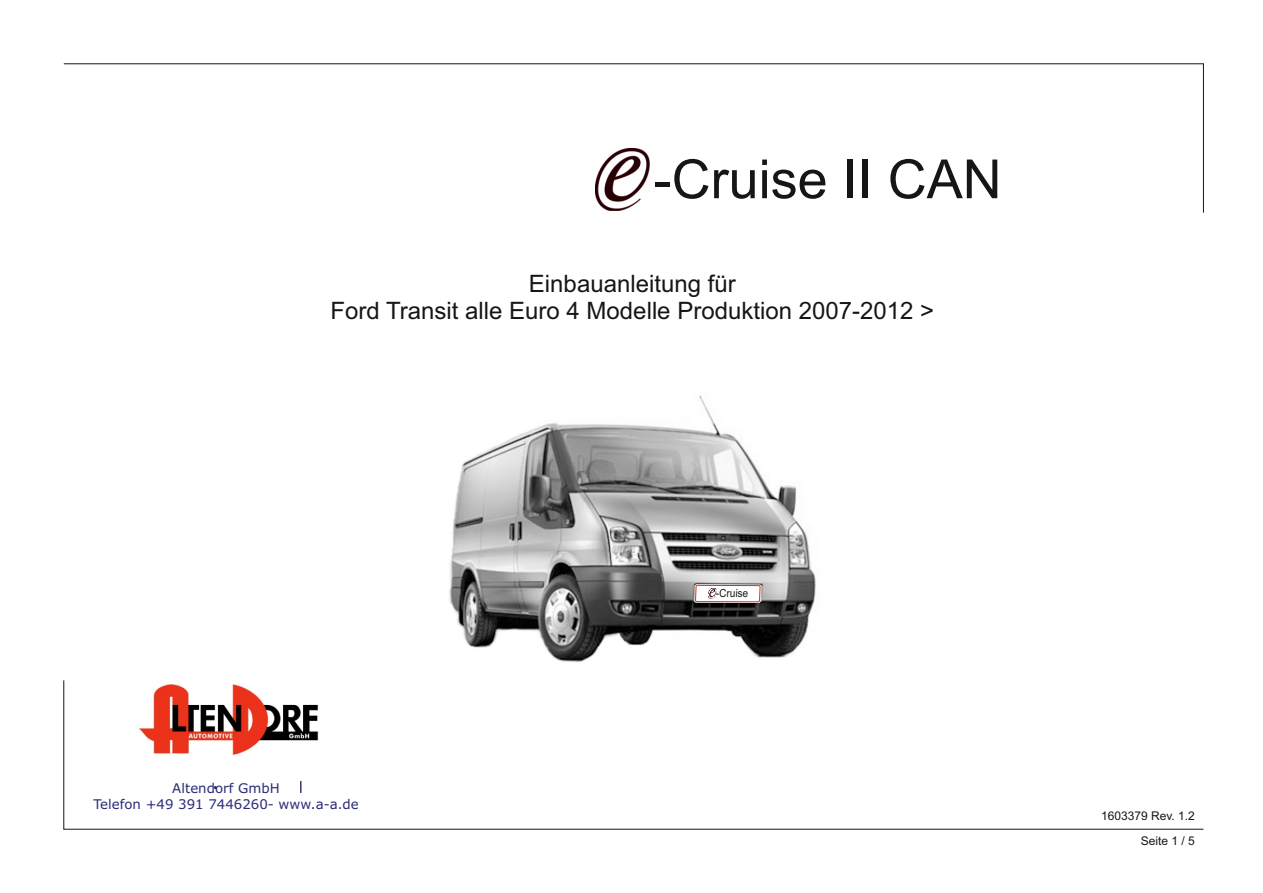
<style>
.page{position:relative;width:1263px;height:893px;background:#fff}
.page>*{position:absolute;margin:0;border:0;box-sizing:border-box;transform-origin:0 0}
.t1{font:54px "Arial";color:#151616}
.t2{font:24px/26.8px "Arial";color:#151616;text-align:center}
.t3{font:13.35px/16.2px "Verdana";color:#2b2c77;text-align:center}
.t4{font:12px "Arial";color:#151616}
.t5{font:11.25px "Arial";color:#151616;scale:.89 1}
</style>
<div class="page">
<svg style="left:63px;top:63px;width:1141px;height:150px"></svg>
<svg style="left:63px;top:680px;width:1141px;height:149px"></svg>
<img style="left:595px;top:148px;width:54px;height:63px">
<img style="left:449px;top:395px;width:367px;height:268px">
<svg style="left:694px;top:549px;width:67px;height:89px"></svg>
<img style="left:132px;top:680px;width:197px;height:80px">
<svg style="left:300px;top:781px;width:1px;height:12px"></svg>
<h1 class="t1" style="left:654px;top:159px;width:350px">-Cruise II CAN</h1>
<p class="t2" style="left:330px;top:272px;width:605px">Einbauanleitung für<br>Ford Transit alle Euro 4 Modelle Produktion 2007-2012 &gt;</p>
<p class="t3" style="left:93px;top:781px;width:267px">Altendorf GmbH<br>Telefon +49 391 7446260- www.a-a.de</p>
<p class="t5" style="left:716px;top:589px;width:38px">-Cruise</p>
<p class="t4" style="left:1101px;top:811px;width:95px">1603379 Rev. 1.2</p>
<p class="t4" style="left:1141px;top:837px;width:56px">Seite 1 / 5</p>
</div>
